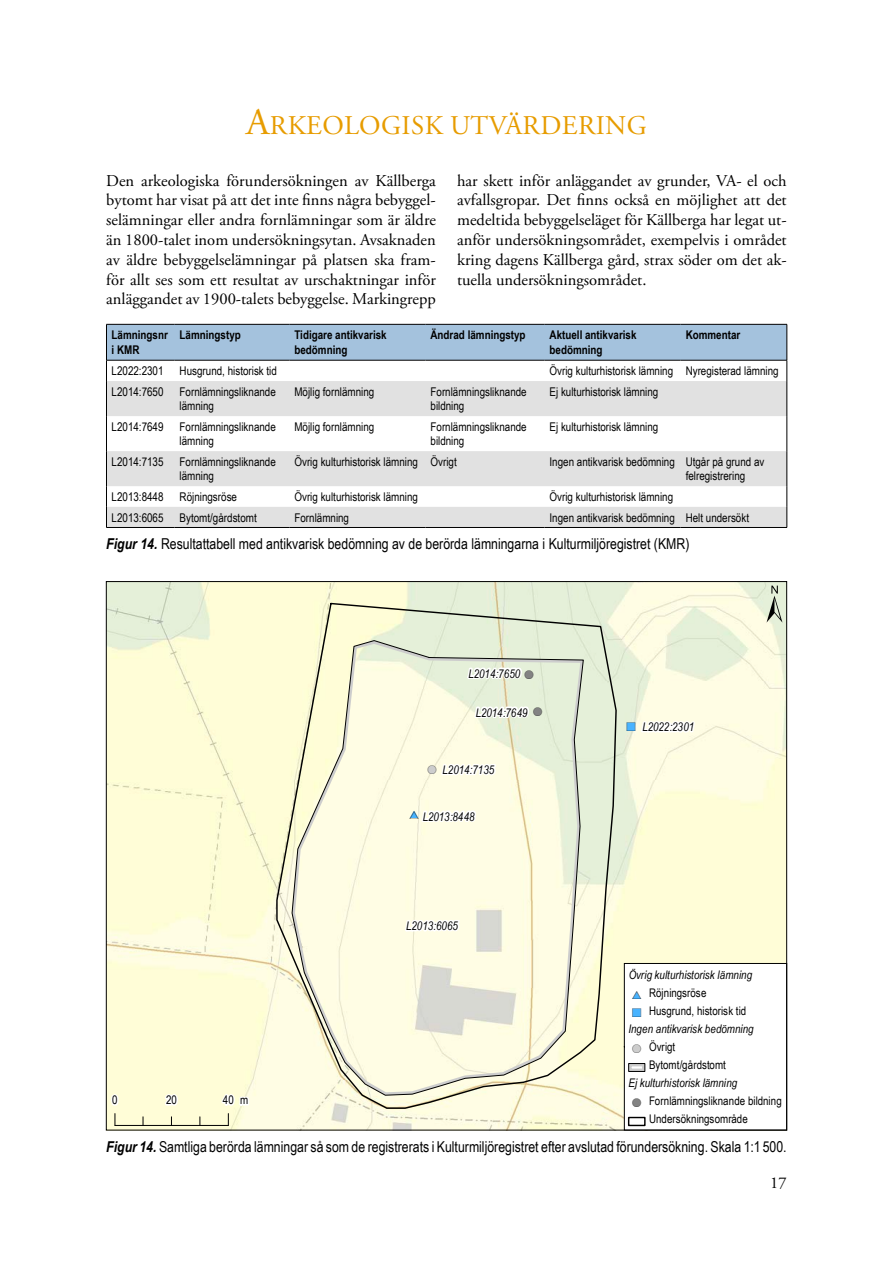
<style>
.page{position:relative;width:893px;height:1263px;background:#fff}
.page>*{position:absolute;margin:0;border:0;box-sizing:border-box;transform-origin:0 0}
.t1{font:52.5px "ESRI North";color:#000}
.t2{font:27px "Adobe Garamond Pro";letter-spacing:.015em;color:#e79c00}
.t3{font:16.5px/19.8px "Adobe Garamond Pro";color:#000;text-align:justify}
.t4{font:15px "Arial Narrow";color:#000}
.t5{font:13.35px "ESRI Default Marker";color:#48b3ff}
.t6{font:12.3px "ESRI Default Marker";color:#838383}
.t7{font:12.3px "ESRI Default Marker";color:#cdcdcd}
.t8{font:12.3px "ESRI Default Marker";color:#48b3ff}
.t9{font:12px/14.4px "Arial Narrow";color:#000}
.t10{font:700 12px/14.4px "Arial Narrow";color:#000}
.t11{font:italic 11.85px "Arial Narrow";color:#000}
.t12{font:11.85px "Arial Narrow";color:#000}
.s1{font-size:37.5px}
.s2{font-weight:700;font-style:italic}
.s3{color:#000}
.s4{font-family:"ESRI Default Marker";font-size:13.35px;color:#48b3ff}
.s5{font-family:"ESRI Default Marker";font-size:13.35px}
.s6{font-family:"ESRI Default Marker";font-size:12.3px;color:#48b3ff}
.s7{font-family:"ESRI Default Marker";font-size:12.3px}
.s8{font-family:"ESRI Default Marker";font-size:12.3px;color:#cdcdcd}
.s9{font-family:"ESRI Default Marker";font-size:12.3px;color:#838383}
</style>
<div class="page">
<svg style="left:107px;top:381px;width:680px;height:146px;fill:#e1e1e1"></svg>
<svg style="left:106px;top:324px;width:682px;height:57px"></svg>
<hr style="left:106px;top:381px;width:1px;height:35px;background:#000">
<hr style="left:787px;top:381px;width:1px;height:35px;background:#000">
<hr style="left:106px;top:416px;width:1px;height:35px;background:#000">
<hr style="left:787px;top:416px;width:1px;height:35px;background:#000">
<hr style="left:106px;top:451px;width:1px;height:35px;background:#000">
<hr style="left:787px;top:451px;width:1px;height:35px;background:#000">
<svg style="left:106px;top:486px;width:1px;height:41px"></svg>
<svg style="left:787px;top:486px;width:1px;height:41px"></svg>
<hr style="left:106px;top:527px;width:69px;height:1px;background:#000">
<hr style="left:175px;top:527px;width:114px;height:1px;background:#000">
<hr style="left:289px;top:527px;width:136px;height:1px;background:#000">
<hr style="left:425px;top:527px;width:119px;height:1px;background:#000">
<hr style="left:544px;top:527px;width:137px;height:1px;background:#000">
<hr style="left:681px;top:527px;width:106px;height:1px;background:#000">
<img style="left:108px;top:583px;width:677px;height:545px">
<svg style="left:275px;top:602px;width:342px;height:507px;background:#eaedd2"></svg>
<svg style="left:291px;top:640px;width:293px;height:456px;background:#f4f3db"></svg>
<svg style="left:440px;top:757px;width:59px;height:24px"></svg>
<svg style="left:420px;top:803px;width:58px;height:22px"></svg>
<svg style="left:465px;top:660px;width:59px;height:22px"></svg>
<svg style="left:473px;top:699px;width:60px;height:21px"></svg>
<svg style="left:403px;top:917px;width:59px;height:17px"></svg>
<svg style="left:639px;top:719px;width:58px;height:19px"></svg>
<svg style="left:624px;top:963px;width:161px;height:165px"></svg>
<hr style="left:115px;top:1125px;width:113px;height:1px;background:#000">
<svg style="left:109px;top:1091px;width:11px;height:34px"></svg>
<svg style="left:161px;top:1091px;width:18px;height:17px"></svg>
<svg style="left:218px;top:1087px;width:33px;height:38px"></svg>
<h2 class="t2" style="left:246px;top:109px;width:402px"><span class="s1">A</span>RKEOLOGISK UTVÄRDERING</h2>
<p class="t3" style="left:457px;top:171px;width:331px">har skett inför anläggandet av grunder, VA- el och avfallsgropar. Det finns också en möjlighet att det medeltida bebyggelseläget för Källberga har legat ut&shy;anför undersökningsområdet, exempelvis i området kring dagens Källberga gård, strax söder om det ak&shy;tuella undersökningsområdet.</p>
<p class="t3" style="left:106px;top:171px;width:331px">Den arkeologiska förundersökningen av Källberga bytomt har visat på att det inte finns några bebyggel&shy;selämningar eller andra fornlämningar som är äldre än 1800-talet inom undersökningsytan. Avsaknaden av äldre bebyggelselämningar på platsen ska fram&shy;för allt ses som ett resultat av urschaktningar inför anläggandet av 1900-talets bebyggelse. Markingrepp</p>
<p class="t10" style="left:112px;top:327px;width:58px">Lämningsnr i KMR</p>
<p class="t10" style="left:180px;top:327px;width:63px">Lämningstyp</p>
<p class="t10" style="left:294px;top:327px;width:94px">Tidigare antikvarisk bedömning</p>
<p class="t10" style="left:430px;top:327px;width:97px">Ändrad lämningstyp</p>
<p class="t10" style="left:550px;top:327px;width:88px">Aktuell antikvarisk bedömning</p>
<p class="t10" style="left:686px;top:327px;width:56px">Kommentar</p>
<p class="t9" style="left:112px;top:363px;width:53px">L2022:2301</p>
<p class="t9" style="left:180px;top:363px;width:99px">Husgrund, historisk tid</p>
<p class="t9" style="left:550px;top:363px;width:231px">Övrig kulturhistorisk lämning Nyregisterad lämning</p>
<p class="t9" style="left:112px;top:384px;width:53px">L2014:7650</p>
<p class="t9" style="left:180px;top:384px;width:98px">Fornlämningsliknande lämning</p>
<p class="t9" style="left:294px;top:384px;width:81px">Möjlig fornlämning</p>
<p class="t9" style="left:430px;top:384px;width:98px">Fornlämningsliknande bildning</p>
<p class="t9" style="left:550px;top:384px;width:110px">Ej kulturhistorisk lämning</p>
<p class="t9" style="left:112px;top:419px;width:53px">L2014:7649</p>
<p class="t9" style="left:180px;top:419px;width:98px">Fornlämningsliknande lämning</p>
<p class="t9" style="left:294px;top:419px;width:81px">Möjlig fornlämning</p>
<p class="t9" style="left:430px;top:419px;width:98px">Fornlämningsliknande bildning</p>
<p class="t9" style="left:550px;top:419px;width:110px">Ej kulturhistorisk lämning</p>
<p class="t9" style="left:112px;top:454px;width:53px">L2014:7135</p>
<p class="t9" style="left:180px;top:454px;width:98px">Fornlämningsliknande lämning</p>
<p class="t9" style="left:294px;top:454px;width:164px">Övrig kulturhistorisk lämning Övrigt</p>
<p class="t9" style="left:686px;top:454px;width:80px;text-indent:-136px">Ingen antikvarisk bedömning Utgår på grund av felregistrering</p>
<p class="t9" style="left:112px;top:489px;width:53px">L2013:8448</p>
<p class="t9" style="left:180px;top:489px;width:59px">Röjningsröse</p>
<p class="t9" style="left:294px;top:489px;width:125px">Övrig kulturhistorisk lämning</p>
<p class="t9" style="left:550px;top:489px;width:125px">Övrig kulturhistorisk lämning</p>
<p class="t9" style="left:112px;top:510px;width:53px">L2013:6065</p>
<p class="t9" style="left:180px;top:510px;width:79px">Bytomt/gårdstomt</p>
<p class="t9" style="left:294px;top:510px;width:56px">Fornlämning</p>
<p class="t9" style="left:550px;top:510px;width:201px">Ingen antikvarisk bedömning Helt undersökt</p>
<p class="t4" style="left:106px;top:533px;width:585px"><span class="s2">Figur 14.</span> Resultattabell med antikvarisk bedömning av de berörda lämningarna i Kulturmiljöregistret (KMR)</p>
<p class="t12" style="left:112px;top:1091px;width:7px">0</p>
<p class="t12" style="left:166px;top:1091px;width:12px">20</p>
<p class="t12" style="left:223px;top:1091px;width:27px">40 m</p>
<p class="t11" style="left:468px;top:665px;width:53px">L2014:7650</p>
<p class="t11" style="left:476px;top:704px;width:53px">L2014:7649</p>
<p class="t6" style="left:525px;top:668px;width:10px">!<span class="s3">(</span></p>
<p class="t6" style="left:534px;top:705px;width:10px">!<span class="s3">(</span></p>
<p class="t7" style="left:428px;top:763px;width:10px">!<span class="s3">(</span></p>
<p class="t11" style="left:443px;top:762px;width:53px">L2014:7135</p>
<p class="t11" style="left:423px;top:808px;width:53px">L2013:8448</p>
<p class="t5" style="left:409px;top:806px;width:11px">#<span class="s3">*</span></p>
<p class="t11" style="left:406px;top:917px;width:53px">L2013:6065</p>
<p class="t8" style="left:627px;top:719px;width:10px">"<span class="s3">)</span></p>
<p class="t11" style="left:642px;top:719px;width:53px">L2022:2301</p>
<h1 class="t1" style="left:766px;top:574px;width:17px">±</h1>
<p class="t11" style="left:629px;top:966px;width:125px">Övrig kulturhistorisk lämning</p>
<p class="t12" style="left:632px;top:984px;width:76px"><span class="s4">#</span><span class="s5">*</span> Röjningsröse</p>
<p class="t12" style="left:633px;top:1002px;width:115px"><span class="s6">"</span><span class="s7">)</span> Husgrund, historisk tid</p>
<p class="t11" style="left:629px;top:1020px;width:126px">Ingen antikvarisk bedömning</p>
<p class="t12" style="left:633px;top:1038px;width:44px"><span class="s8">!</span><span class="s7">(</span> Övrigt</p>
<p class="t12" style="left:649px;top:1056px;width:78px">Bytomt/gårdstomt</p>
<p class="t11" style="left:629px;top:1074px;width:110px">Ej kulturhistorisk lämning</p>
<p class="t12" style="left:633px;top:1092px;width:151px"><span class="s9">!</span><span class="s7">(</span> Fornlämningsliknande bildning</p>
<p class="t12" style="left:649px;top:1110px;width:100px">Undersökningsområde</p>
<p class="t4" style="left:106px;top:1135px;width:682px"><span class="s2">Figur 14.</span> Samtliga berörda lämningar så som de registrerats i Kulturmiljöregistret efter avslutad förundersökning. Skala 1:1 500.</p>
<h3 class="t3" style="left:770px;top:1173px;width:18px">17</h3>
</div>
